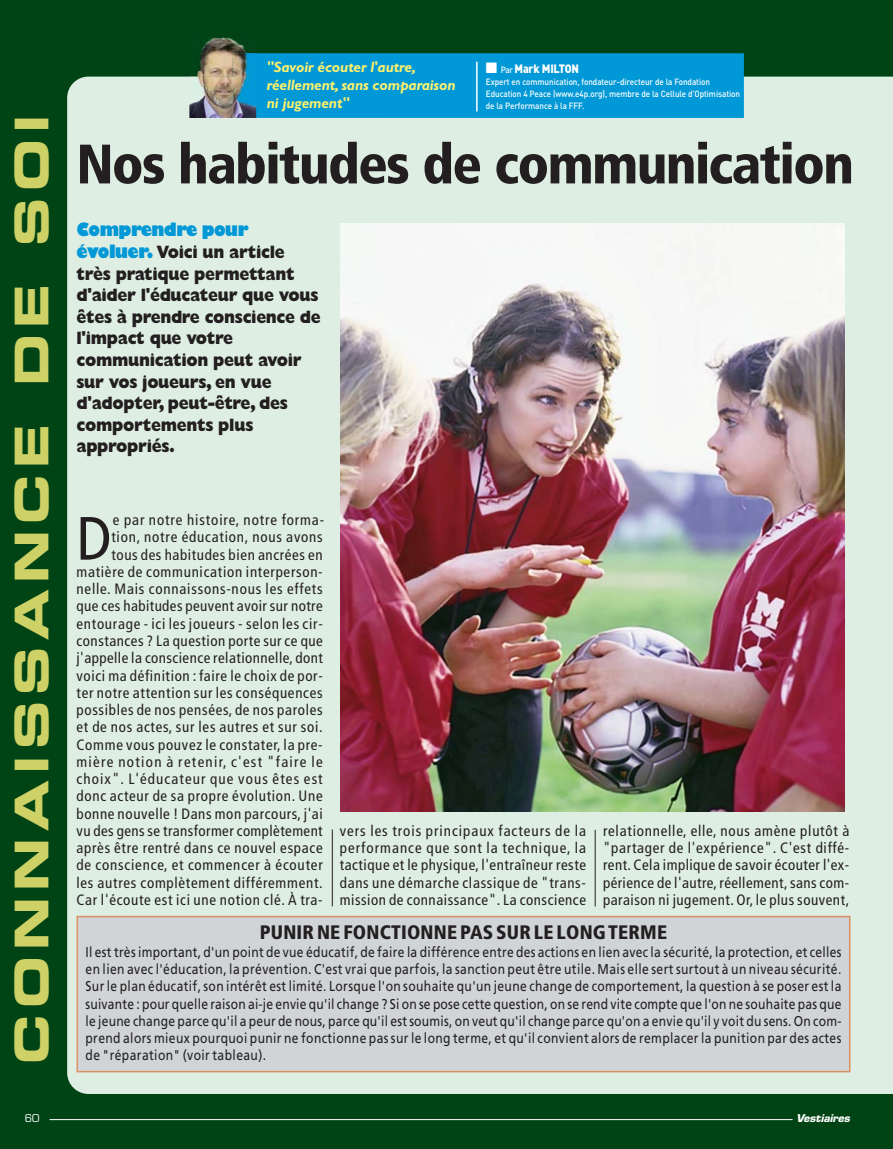
<style>
.page{position:relative;width:893px;height:1149px;background:#fff}
.page>*{position:absolute;margin:0;border:0;box-sizing:border-box;transform-origin:0 0}
.t1{font:condensed 61.05px "Frutiger";color:#231f20}
.t2{font:900 condensed 55.5px "Frutiger";letter-spacing:-.03em;color:#231f20}
.t3{font:46.5px "Eurostile Bold Extended Two";letter-spacing:.14em;color:#ced266}
.t4{font:900 condensed 19.5px "Frutiger";letter-spacing:.01em;color:#231f20}
.t5{font:800 18px/21.6px "Gill Sans";letter-spacing:-.02em;color:#231f20;scale:.9 1}
.t6{font:condensed 15px/17.2px "Frutiger";letter-spacing:.05em;color:#231f20;text-align:justify}
.t7{font:italic 700 15px/18px "Gill Sans";letter-spacing:-.01em;color:#fff16c}
.t8{font:14.25px/17.2px "Frutiger";letter-spacing:.03em;color:#231f20;text-align:justify;scale:.85 1}
.t9{font:900 12px "DIN";letter-spacing:-.015em;color:#fff;scale:.9 1}
.t10{font:italic 700 10.5px "Eurostile";color:#fff}
.t11{font:10.5px "Eurostile";color:#fff}
.t12{font:500 9px/12px "DIN";letter-spacing:-.005em;color:#fff;scale:.9 1}
.s1{font-weight:500;font-size:9px}
.s2{color:#0098d6}
</style>
<div class="page">
<div style="left:0;top:0;width:893px;height:1148px;background:#004415"></div>
<div style="left:67px;top:77px;width:826px;height:1016px;background:#deeee3"></div>
<hr style="left:50px;top:1118px;width:743px;height:1px;background:#fff">
<img style="left:340px;top:224px;width:505px;height:586px">
<div style="left:233px;top:53px;width:511px;height:65px;background:#0098d6"></div>
<hr style="left:476px;top:62px;width:2px;height:49px;background:#fff">
<img style="left:189px;top:37px;width:58px;height:81px">
<img style="left:233px;top:53px;width:23px;height:65px">
<div style="left:78px;top:917px;width:771px;height:153px;background:#d1d4d6"></div>
<div style="left:77px;top:915px;width:773px;height:156px;border:2px solid #db905f"></div>
<hr style="left:595px;top:829px;width:1px;height:77px;background:#231f20">
<hr style="left:332px;top:829px;width:1px;height:77px;background:#231f20">
<h3 class="t3" style="left:14px;top:1063px;width:950px;rotate:-90deg">CONNAISSANCE DE SOI</h3>
<p class="t11" style="left:25px;top:1112px;width:16px">60</p>
<p class="t7" style="left:267px;top:59px;width:190px">"Savoir écouter l'autre, réellement, sans comparaison ni jugement"</p>
<p class="t9" style="left:486px;top:64px;width:105px">■ <span class="s1">Par</span> Mark MILTON</p>
<p class="t12" style="left:486px;top:76px;width:284px">Expert en communication, fondateur-directeur de la Fondation<br>Education 4 Peace (www.e4p.org), membre de la Cellule d'Optimisation de la Performance à la FFF.</p>
<h2 class="t2" style="left:77px;top:142px;width:779px">Nos habitudes de communication</h2>
<p class="t5" style="left:77px;top:221px;width:273px"><span class="s2">Comprendre pour évoluer.</span> Voici un article très pratique permettant d'aider l'éducateur que vous êtes à prendre conscience de l'impact que votre communication peut avoir sur vos joueurs, en vue d'adopter, peut-être, des comportements plus appropriés.</p>
<p class="t6" style="left:77px;top:512px;width:249px;text-align:right">e par notre histoire, notre forma-<br>tion, notre éducation, nous avons<br>tous des habitudes bien ancrées en matière de communication interperson&shy;nelle. Mais connaissons-nous les effets que ces habitudes peuvent avoir sur notre entourage - ici les joueurs - selon les cir&shy;constances ? La question porte sur ce que j'appelle la conscience relationnelle, dont voici ma définition : faire le choix de por&shy;ter notre attention sur les conséquences possibles de nos pensées, de nos paroles et de nos actes, sur les autres et sur soi.<br>Comme vous pouvez le constater, la pre&shy;mière notion à retenir, c'est "faire le choix". L'éducateur que vous êtes est donc acteur de sa propre évolution. Une bonne nouvelle ! Dans mon parcours, j'ai vu des gens se transformer complètement après être rentré dans ce nouvel espace de conscience, et commencer à écouter les autres complètement différemment.<br>Car l'écoute est ici une notion clé. À tra-</p>
<h1 class="t1" style="left:77px;top:513px;width:37px">D</h1>
<p class="t6" style="left:340px;top:823px;width:248px">vers les trois principaux facteurs de la performance que sont la technique, la tactique et le physique, l'entraîneur reste dans une démarche classique de "trans&shy;mission de connaissance". La conscience</p>
<p class="t6" style="left:603px;top:823px;width:248px">relationnelle, elle, nous amène plutôt à "partager de l'expérience". C'est diffé&shy;rent. Cela implique de savoir écouter l'ex&shy;périence de l'autre, réellement, sans com&shy;paraison ni jugement. Or, le plus souvent,</p>
<h3 class="t4" style="left:260px;top:924px;width:409px">PUNIR NE FONCTIONNE PAS SUR LE LONG TERME</h3>
<p class="t8" style="left:86px;top:944px;width:891px">Il est très important, d'un point de vue éducatif, de faire la différence entre des actions en lien avec la sécurité, la protection, et celles en lien avec l'éducation, la prévention. C'est vrai que parfois, la sanction peut être utile. Mais elle sert surtout à un niveau sécurité.<br>Sur le plan éducatif, son intérêt est limité. Lorsque l'on souhaite qu'un jeune change de comportement, la question à se poser est la suivante : pour quelle raison ai-je envie qu'il change ? Si on se pose cette question, on se rend vite compte que l'on ne souhaite pas que le jeune change parce qu'il a peur de nous, parce qu'il est soumis, on veut qu'il change parce qu'on a envie qu'il y voit du sens. On com&shy;prend alors mieux pourquoi punir ne fonctionne pas sur le long terme, et qu'il convient alors de remplacer la punition par des actes de "réparation" (voir tableau).</p>
<p class="t10" style="left:796px;top:1113px;width:57px">Vestiaires</p>
</div>
